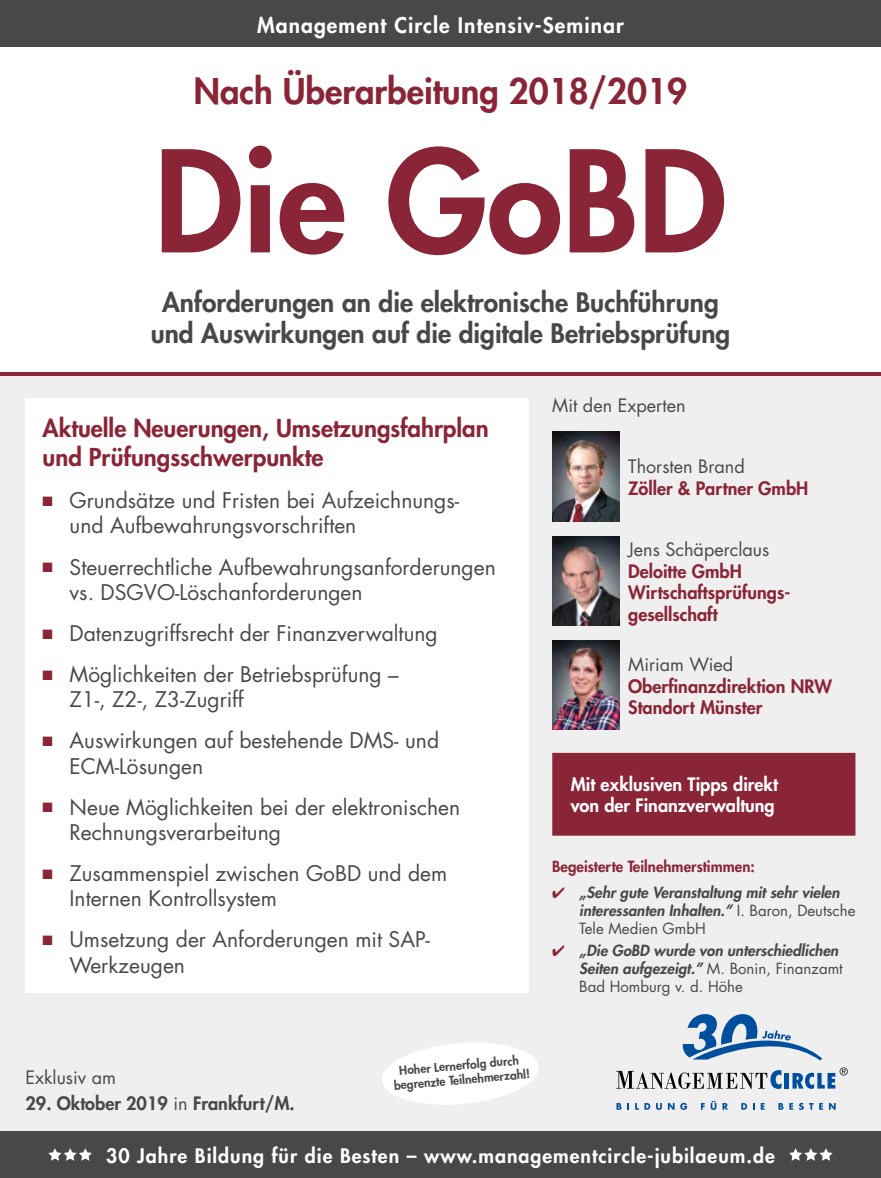
<style>
.page{position:relative;width:881px;height:1178px;background:#fff}
.page>*{position:absolute;margin:0;border:0;box-sizing:border-box;transform-origin:0 0}
.t1{font:800 136.95px "Futura Std";color:#8a2537}
.t2{font:800 34.5px "Futura Std";color:#8a2537}
.t3{font:800 26.25px/31.5px "Futura Std";color:#484847;text-align:center}
.t4{font:800 24px/28.8px "Futura Std";color:#8a2537}
.t5{font:21px/25.2px "Futura Std";color:#484847}
.t6{font:800 21px "Futura Std";letter-spacing:.05em;color:#fff}
.t7{font:800 19.5px "Futura Std";letter-spacing:.05em;color:#fff}
.t8{font:800 18px/21.6px "Futura Std";color:#8a2537}
.t9{font:18px "Futura Std";color:#484847}
.t10{font:800 18px/21.6px "Futura Std";color:#fff}
.t11{font:800 18px "Futura Std";color:#484847}
.t12{font:italic 800 15px/18px "Futura Std";color:#484847}
.t13{font:800 15px "Futura Std";color:#8a2537}
.t14{font:800 12px/14.4px "Futura Std";color:#484847;text-align:center}
.s1{color:#8a2537}
.s2{font-weight:400;font-style:normal}
.s3{font-weight:400}
</style>
<div class="page">
<div style="left:0;top:373px;width:880px;height:805px;background:#efefef"></div>
<div style="left:0;top:1132px;width:880px;height:46px;background:#484847"></div>
<hr style="left:784px;top:1073px;width:4px;height:15px;background:#004e9e">
<svg style="left:616px;top:1070px;width:165px;height:19px"></svg>
<svg style="left:792px;top:1067px;width:55px;height:22px"></svg>
<svg style="left:616px;top:1103px;width:5px;height:7px"></svg>
<svg style="left:627px;top:1103px;width:2px;height:7px"></svg>
<svg style="left:635px;top:1103px;width:3px;height:7px"></svg>
<svg style="left:644px;top:1103px;width:17px;height:7px"></svg>
<svg style="left:667px;top:1103px;width:7px;height:7px"></svg>
<svg style="left:680px;top:1103px;width:7px;height:7px"></svg>
<svg style="left:700px;top:1103px;width:4px;height:7px"></svg>
<svg style="left:710px;top:1101px;width:6px;height:9px"></svg>
<svg style="left:722px;top:1103px;width:5px;height:7px"></svg>
<svg style="left:741px;top:1103px;width:13px;height:7px"></svg>
<svg style="left:760px;top:1103px;width:4px;height:7px"></svg>
<svg style="left:778px;top:1103px;width:5px;height:7px"></svg>
<svg style="left:789px;top:1103px;width:3px;height:7px"></svg>
<svg style="left:799px;top:1103px;width:23px;height:7px"></svg>
<svg style="left:829px;top:1103px;width:6px;height:7px"></svg>
<svg style="left:682px;top:1014px;width:140px;height:46px"></svg>
<svg style="left:382px;top:1043px;width:157px;height:62px"></svg>
<hr style="left:0;top:372px;width:880px;height:3px;background:#8a2537">
<div style="left:0;top:0;width:880px;height:47px;background:#484847"></div>
<div style="left:552px;top:753px;width:302px;height:82px;background:#8a2537"></div>
<div style="left:552px;top:753px;width:303px;height:83px;border:2px solid #8a2537"></div>
<div style="left:26px;top:398px;width:502px;height:594px;background:#fff"></div>
<svg style="left:48px;top:1148px;width:44px;height:13px"></svg>
<svg style="left:789px;top:1148px;width:43px;height:13px"></svg>
<img style="left:552px;top:640px;width:67px;height:89px">
<img style="left:552px;top:536px;width:67px;height:89px">
<img style="left:552px;top:432px;width:67px;height:89px">
<p class="t6" style="left:257px;top:12px;width:368px">Management Circle Intensiv-Seminar</p>
<h2 class="t2" style="left:194px;top:70px;width:494px">Nach Überarbeitung 2018/2019</h2>
<h1 class="t1" style="left:154px;top:115px;width:573px">Die GoBD</h1>
<p class="t3" style="left:151px;top:286px;width:581px">Anforderungen an die elektronische Buchführung und Auswirkungen auf die digitale Betriebsprüfung</p>
<p class="t4" style="left:43px;top:414px;width:447px">Aktuelle Neuerungen, Umsetzungsfahrplan und Prüfungsschwerpunkte</p>
<p class="t5" style="left:70px;top:488px;width:391px;text-indent:-27px"><span class="s1">■</span> Grundsätze und Fristen bei Aufzeichnungs&shy;und Aufbewahrungsvorschriften</p>
<p class="t5" style="left:70px;top:554px;width:427px;text-indent:-27px"><span class="s1">■</span> Steuerrechtliche Aufbewahrungsanforderungen vs. DSGVO-Löschanforderungen</p>
<p class="t5" style="left:43px;top:621px;width:396px"><span class="s1">■</span> Datenzugriffsrecht der Finanzverwaltung</p>
<p class="t5" style="left:70px;top:662px;width:330px;text-indent:-27px"><span class="s1">■</span> Möglichkeiten der Betriebsprüfung –<br>Z1-, Z2-, Z3-Zugriff</p>
<p class="t5" style="left:70px;top:728px;width:371px;text-indent:-27px"><span class="s1">■</span> Auswirkungen auf bestehende DMS- und<br>ECM-Lösungen</p>
<p class="t5" style="left:70px;top:795px;width:392px;text-indent:-27px"><span class="s1">■</span> Neue Möglichkeiten bei der elektronischen<br>Rechnungsverarbeitung</p>
<p class="t5" style="left:70px;top:861px;width:379px;text-indent:-27px"><span class="s1">■</span> Zusammenspiel zwischen GoBD und dem<br>Internen Kontrollsystem</p>
<p class="t5" style="left:70px;top:927px;width:362px;text-indent:-27px"><span class="s1">■</span> Umsetzung der Anforderungen mit SAP-<br>Werkzeugen</p>
<p class="t9" style="left:552px;top:394px;width:135px">Mit den Experten</p>
<p class="t9" style="left:628px;top:455px;width:118px">Thorsten Brand</p>
<p class="t8" style="left:628px;top:477px;width:181px">Zöller &amp; Partner GmbH</p>
<p class="t9" style="left:628px;top:538px;width:142px">Jens Schäperclaus</p>
<p class="t8" style="left:628px;top:560px;width:164px">Deloitte GmbH<br>Wirtschaftsprüfungs&shy;gesellschaft</p>
<p class="t9" style="left:628px;top:653px;width:107px">Miriam Wied</p>
<p class="t8" style="left:628px;top:675px;width:205px">Oberfinanzdirektion NRW<br>Standort Münster</p>
<p class="t10" style="left:570px;top:773px;width:209px">Mit exklusiven Tipps direkt von der Finanzverwaltung</p>
<p class="t13" style="left:552px;top:856px;width:204px">Begeisterte Teilnehmerstimmen:</p>
<p class="t12" style="left:579px;top:884px;width:277px;text-indent:-27px"><span class="s1">✔</span> „Sehr gute Veranstaltung mit sehr vielen interessanten Inhalten.” <span class="s2">I. Baron, Deutsche<br>Tele Medien GmbH</span></p>
<p class="t12" style="left:579px;top:942px;width:265px;text-indent:-27px"><span class="s1">✔</span> „Die GoBD wurde von unterschiedlichen<br>Seiten aufgezeigt.” <span class="s2">M. Bonin, Finanzamt<br>Bad Homburg v. d. Höhe</span></p>
<p class="t9" style="left:26px;top:1066px;width:92px">Exklusiv am</p>
<p class="t11" style="left:26px;top:1092px;width:271px">29. Oktober 2019 <span class="s3">in</span> Frankfurt/M.</p>
<p class="t14" style="left:392px;top:1064px;width:138px;rotate:-5deg">Hoher Lernerfolg durch begrenzte Teilnehmerzahl!</p>
<p class="t7" style="left:106px;top:1143px;width:669px">30 Jahre Bildung für die Besten – www.managementcircle-jubilaeum.de</p>
</div>
